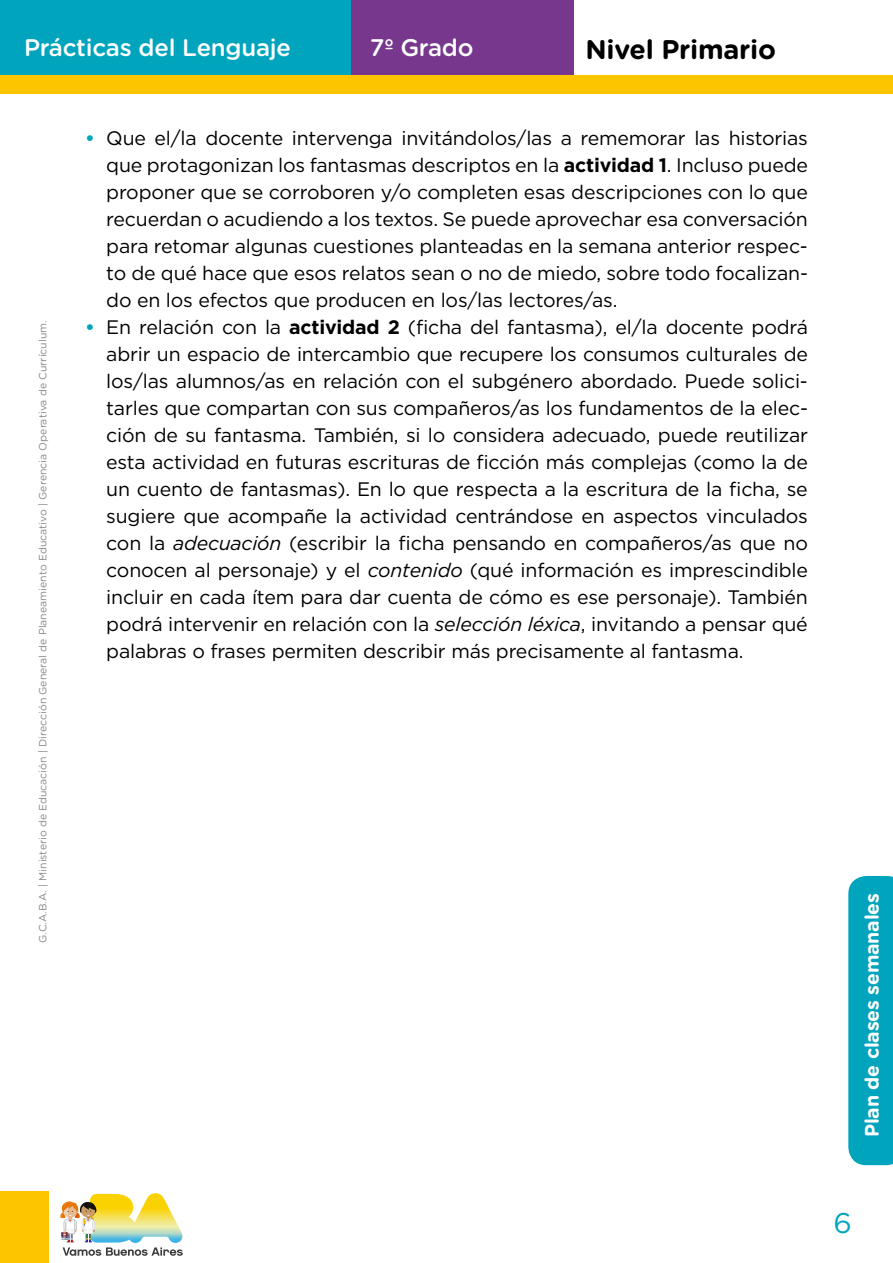
<style>
.page{position:relative;width:893px;height:1263px;background:#fff}
.page>*{position:absolute;margin:0;border:0;box-sizing:border-box;transform-origin:0 0}
.t1{font:28.5px "Gotham Rounded";color:#00a5bd}
.t2{font:700 27px "Gotham Rounded";letter-spacing:-.01em;color:#000}
.t3{font:500 24px "Gotham Rounded";letter-spacing:-.01em;color:#fff}
.t4{font:19.5px/27px "Gotham";letter-spacing:-.01em;color:#000;text-align:justify}
.t5{font:700 19.5px "Gotham Rounded";letter-spacing:-.01em;color:#fff}
.t6{font:10.5px "Gotham Rounded";color:#878787}
.s1{font-weight:700;color:#00a5bd}
.s2{font-weight:700}
.s3{font-style:italic}
</style>
<div class="page">
<div style="left:0;top:1191px;width:48px;height:72px;background:#fdc500"></div>
<div style="left:0;top:0;width:351px;height:78px;background:#00a5bd"></div>
<div style="left:351px;top:0;width:223px;height:78px;background:#76378d"></div>
<div style="left:0;top:75px;width:893px;height:19px;background:#fdc500"></div>
<svg style="left:848px;top:876px;width:45px;height:289px;background:#08a8bf"></svg>
<svg style="left:60px;top:1193px;width:123px;height:63px"></svg>
<p class="t3" style="left:24px;top:31px;width:268px">Prácticas del Lenguaje</p>
<h2 class="t2" style="left:585px;top:29px;width:192px">Nivel Primario</h2>
<p class="t3" style="left:370px;top:31px;width:105px">7º Grado</p>
<p class="t6" style="left:36px;top:943px;width:624px;rotate:-90deg">G.C.A.B.A. | Ministerio de Educación | Dirección General de Planeamiento Educativo | Gerencia Operativa de Currículum.</p>
<p class="t4" style="left:106px;top:124px;width:703px;text-indent:-21px"><span class="s1">•</span> Que el/la docente intervenga invitándolos/las a rememorar las historias que protagonizan los fantasmas descriptos en la <span class="s2">actividad 1</span>. Incluso puede proponer que se corroboren y/o completen esas descripciones con lo que recuerdan o acudiendo a los textos. Se puede aprovechar esa conversación para retomar algunas cuestiones planteadas en la semana anterior respec&shy;to de qué hace que esos relatos sean o no de miedo, sobre todo focalizan&shy;do en los efectos que producen en los/las lectores/as.</p>
<p class="t4" style="left:106px;top:313px;width:703px;text-indent:-21px"><span class="s1">•</span> En relación con la <span class="s2">actividad 2</span> (ficha del fantasma), el/la docente podrá abrir un espacio de intercambio que recupere los consumos culturales de los/las alumnos/as en relación con el subgénero abordado. Puede solici&shy;tarles que compartan con sus compañeros/as los fundamentos de la elec&shy;ción de su fantasma. También, si lo considera adecuado, puede reutilizar esta actividad en futuras escrituras de ficción más complejas (como la de un cuento de fantasmas). En lo que respecta a la escritura de la ficha, se sugiere que acompañe la actividad centrándose en aspectos vinculados con la <span class="s3">adecuación</span> (escribir la ficha pensando en compañeros/as que no conocen al personaje) y el <span class="s3">contenido</span> (qué información es imprescindible incluir en cada ítem para dar cuenta de cómo es ese personaje). También podrá intervenir en relación con la <span class="s3">selección léxica</span>, invitando a pensar qué palabras o frases permiten describir más precisamente al fantasma.</p>
<p class="t5" style="left:858px;top:1137px;width:246px;rotate:-90deg">Plan de clases semanales</p>
<h1 class="t1" style="left:833px;top:1203px;width:20px">6</h1>
</div>
